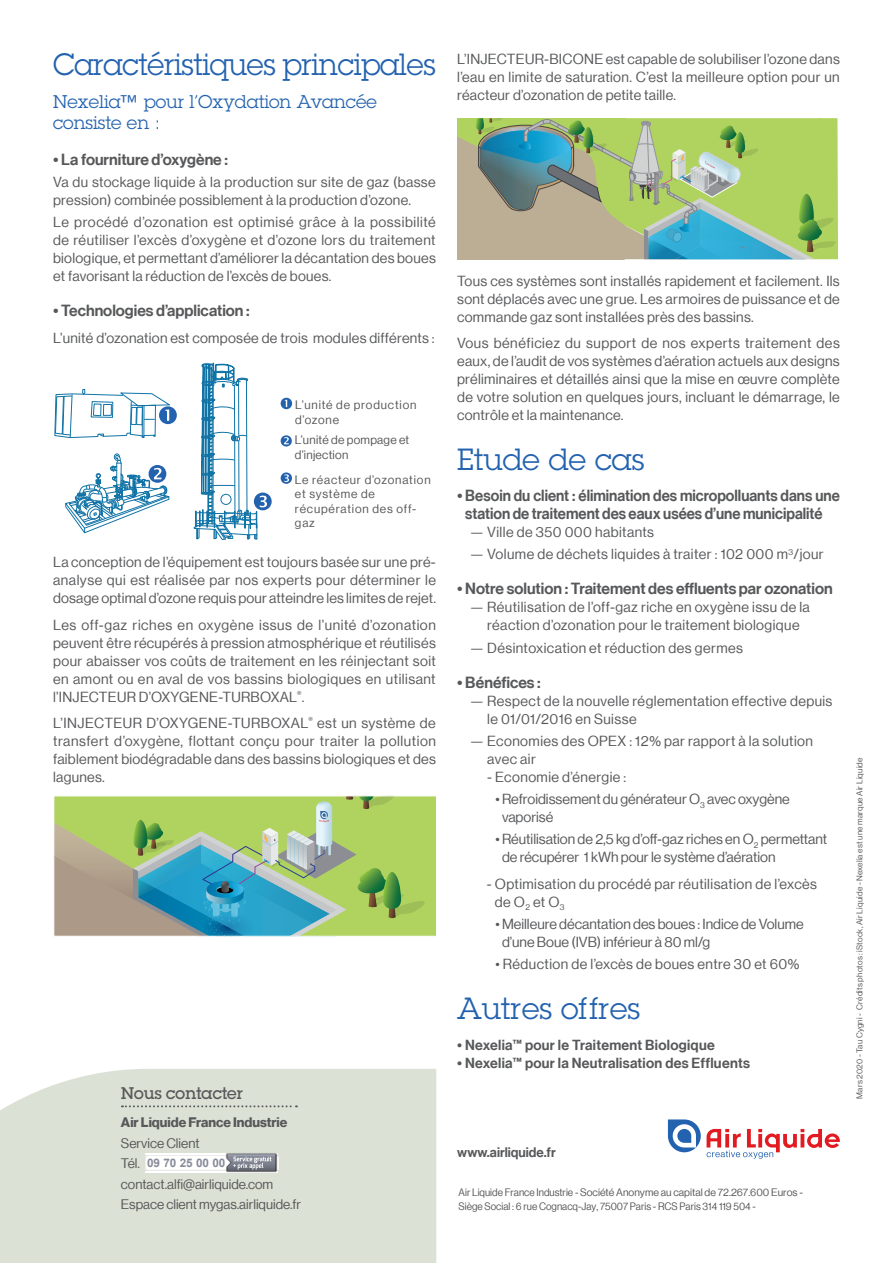
<style>
.page{position:relative;width:893px;height:1263px;background:#fff}
.page>*{position:absolute;margin:0;border:0;box-sizing:border-box;transform-origin:0 0}
.t1{font:30px "Lubalin Graph Std";letter-spacing:-.01em;color:#2362af}
.t2{font:18px/21px "Lubalin Graph Std";color:#2362af}
.t3{font:500 16.5px "Lubalin Graph Std";letter-spacing:-.02em;color:#57585a}
.t4{font:15.75px/18px "N Haas Grotesk DS Pro 65 Md";color:#57585a;text-align:center}
.t5{font:14.25px/18px "N Haas Grotesk DS Pro 55 Rg";letter-spacing:.02em;color:#57585a;text-align:justify}
.t6{font:14.25px/18px "N Haas Grotesk DS Pro 55 Rg";color:#57585a}
.t7{font:14.25px "N Haas Grotesk DS Pro 65 Md";letter-spacing:.02em;color:#57585a}
.t8{font:13.5px/20.4px "N Haas Grotesk DS Pro 55 Rg";color:#57585a}
.t9{font:13.5px "N Haas Grotesk DS Pro 75 Bd";color:#57585a}
.t10{font:13.5px "N Haas Grotesk DS Pro 65 Md";color:#57585a}
.t11{font:12px/14.4px "N Haas Grotesk DS Pro 55 Rg";letter-spacing:.065em;color:#57585a}
.t12{font:12px/14.4px "N Haas Grotesk DS Pro 55 Rg";letter-spacing:.02em;color:#57585a}
.t13{font:700 11.7px "Arial";color:#888b99}
.t14{font:10.5px/13.5px "N Haas Grotesk DS Pro 55 Rg";color:#57585a;scale:.95 1}
.t15{font:8.25px "N Haas Grotesk DS Pro 55 Rg";letter-spacing:.02em;color:#57585a}
</style>
<div class="page">
<svg style="left:668px;top:1119px;width:33px;height:33px"></svg>
<svg style="left:707px;top:1129px;width:133px;height:30px"></svg>
<div style="left:0;top:1069px;width:436px;height:194px;background:#dbe1d4"></div>
<svg style="left:122px;top:1105px;width:175px;height:2px"></svg>
<svg style="left:145px;top:1153px;width:133px;height:19px"></svg>
<div style="left:145px;top:1155px;width:133px;height:15px;background:#fff"></div>
<img style="left:226px;top:1153px;width:51px;height:19px">
<svg style="left:227px;top:1154px;width:49px;height:17px"></svg>
<svg style="left:56px;top:798px;width:380px;height:139px;background:#92ba85"></svg>
<svg style="left:457px;top:118px;width:381px;height:141px;background:#9ab885"></svg>
<svg style="left:54px;top:389px;width:123px;height:50px"></svg>
<svg style="left:65px;top:453px;width:105px;height:81px"></svg>
<svg style="left:193px;top:362px;width:79px;height:178px"></svg>
<svg style="left:281px;top:398px;width:11px;height:11px"></svg>
<svg style="left:281px;top:435px;width:11px;height:11px"></svg>
<svg style="left:281px;top:472px;width:11px;height:12px"></svg>
<h1 class="t1" style="left:53px;top:45px;width:384px">Caractéristiques principales</h1>
<p class="t2" style="left:53px;top:91px;width:325px">Nexelia™ pour l’Oxydation Avancée consiste en :</p>
<p class="t4" style="left:53px;top:150px;width:176px">• La fourniture d’oxygène :</p>
<p class="t5" style="left:53px;top:173px;width:384px">Va du stockage liquide à la production sur site de gaz (basse pression) combinée possiblement à la production d’ozone.</p>
<p class="t5" style="left:53px;top:213px;width:384px">Le procédé d’ozonation est optimisé grâce à la possibilité de réutiliser l’excès d’oxygène et d’ozone lors du traitement biologique, et permettant d’améliorer la décantation des boues et favorisant la réduction de l’excès de boues.</p>
<p class="t4" style="left:53px;top:302px;width:198px">• Technologies d’application :</p>
<p class="t5" style="left:53px;top:329px;width:383px">L’unité d’ozonation est composée de trois modules différents :</p>
<p class="t11" style="left:295px;top:398px;width:123px">L’unité de production d’ozone</p>
<p class="t12" style="left:295px;top:433px;width:116px">L’unité de pompage et d’injection</p>
<p class="t11" style="left:295px;top:472px;width:137px">Le réacteur d’ozonation et système de récupération des off&shy;gaz</p>
<p class="t5" style="left:53px;top:553px;width:384px">La conception de l’équipement est toujours basée sur une pré&shy;analyse qui est réalisée par nos experts pour déterminer le dosage optimal d’ozone requis pour atteindre les limites de rejet.</p>
<p class="t5" style="left:53px;top:616px;width:384px">Les off-gaz riches en oxygène issus de l’unité d’ozonation peuvent être récupérés à pression atmosphérique et réutilisés pour abaisser vos coûts de traitement en les réinjectant soit en amont ou en aval de vos bassins biologiques en utilisant l’INJECTEUR D’OXYGENE-TURBOXAL<sup>®</sup>.</p>
<p class="t5" style="left:53px;top:714px;width:384px">L’INJECTEUR D’OXYGENE-TURBOXAL<sup>®</sup> est un système de transfert d’oxygène, flottant conçu pour traiter la pollution faiblement biodégradable dans des bassins biologiques et des lagunes.</p>
<p class="t3" style="left:121px;top:1082px;width:124px">Nous contacter</p>
<p class="t9" style="left:121px;top:1115px;width:168px">Air Liquide France Industrie</p>
<p class="t8" style="left:121px;top:1133px;width:182px">Service Client<br>Tél.<br>contact.alfi@airliquide.com<br>Espace client mygas.airliquide.fr</p>
<p class="t13" style="left:147px;top:1155px;width:80px">09 70 25 00 00</p>
<p class="t5" style="left:457px;top:50px;width:384px">L’INJECTEUR-BICONE est capable de solubiliser l’ozone dans l’eau en limite de saturation. C’est la meilleure option pour un réacteur d’ozonation de petite taille.</p>
<p class="t5" style="left:457px;top:272px;width:384px">Tous ces systèmes sont installés rapidement et facilement. Ils sont déplacés avec une grue. Les armoires de puissance et de commande gaz sont installées près des bassins.</p>
<p class="t5" style="left:457px;top:334px;width:384px">Vous bénéficiez du support de nos experts traitement des eaux, de l’audit de vos systèmes d’aération actuels aux designs préliminaires et détaillés ainsi que la mise en œuvre complète de votre solution en quelques jours, incluant le démarrage, le contrôle et la maintenance.</p>
<h1 class="t1" style="left:457px;top:441px;width:189px">Etude de cas</h1>
<p class="t4" style="left:457px;top:487px;width:384px">• Besoin du client : élimination des micropolluants dans une station de traitement des eaux usées d’une municipalité</p>
<p class="t5" style="left:470px;top:523px;width:186px">— Ville de 350 000 habitants</p>
<p class="t5" style="left:470px;top:545px;width:355px">— Volume de déchets liquides à traiter : 102 000 m<sup>3</sup>/jour</p>
<p class="t4" style="left:457px;top:580px;width:377px">• Notre solution : Traitement des effluents par ozonation</p>
<p class="t5" style="left:470px;top:598px;width:341px;text-align:center">— Réutilisation de l’off-gaz riche en oxygène issu de la réaction d’ozonation pour le traitement biologique</p>
<p class="t5" style="left:470px;top:639px;width:275px">— Désintoxication et réduction des germes</p>
<p class="t4" style="left:457px;top:673px;width:85px">• Bénéfices :</p>
<p class="t5" style="left:487px;top:692px;width:347px;text-indent:-17px">— Respect de la nouvelle réglementation effective depuis le 01/01/2016 en Suisse</p>
<p class="t5" style="left:487px;top:732px;width:327px;text-indent:-17px">— Economies des OPEX : 12% par rapport à la solution avec air</p>
<p class="t5" style="left:487px;top:768px;width:141px">- Economie d’énergie :</p>
<p class="t6" style="left:502px;top:790px;width:289px;text-indent:-7px">• Refroidissement du générateur O<sub>3</sub> avec oxygène vaporisé</p>
<p class="t6" style="left:502px;top:830px;width:327px;text-indent:-7px">• Réutilisation de 2,5 kg d’off-gaz riches en O<sub>2</sub> permettant de récupérer 1 kWh pour le système d’aération</p>
<p class="t5" style="left:495px;top:875px;width:324px;text-indent:-8px">- Optimisation du procédé par réutilisation de l’excès de O<sub>2</sub> et O<sub>3</sub></p>
<p class="t6" style="left:502px;top:915px;width:303px;text-indent:-7px">• Meilleure décantation des boues : Indice de Volume d’une Boue (IVB) inférieur à 80 ml/g</p>
<p class="t5" style="left:495px;top:955px;width:305px">• Réduction de l’excès de boues entre 30 et 60%</p>
<h1 class="t1" style="left:457px;top:990px;width:184px">Autres offres</h1>
<p class="t7" style="left:457px;top:1037px;width:259px">• Nexelia™ pour le Traitement Biologique</p>
<p class="t7" style="left:457px;top:1055px;width:294px">• Nexelia™ pour la Neutralisation des Effluents</p>
<p class="t15" style="left:855px;top:1099px;width:343px;rotate:-90deg">Mars 2020 - Tau Cygni - Crédits photos : iStock, Air Liquide - Nexelia est une marque Air Liquide</p>
<p class="t10" style="left:457px;top:1145px;width:100px">www.airliquide.fr</p>
<p class="t14" style="left:459px;top:1186px;width:364px">Air Liquide France Industrie - Société Anonyme au capital de 72.267.600 Euros -<br>Siège Social : 6 rue Cognacq-Jay, 75007 Paris - RCS Paris 314 119 504 -</p>
</div>
